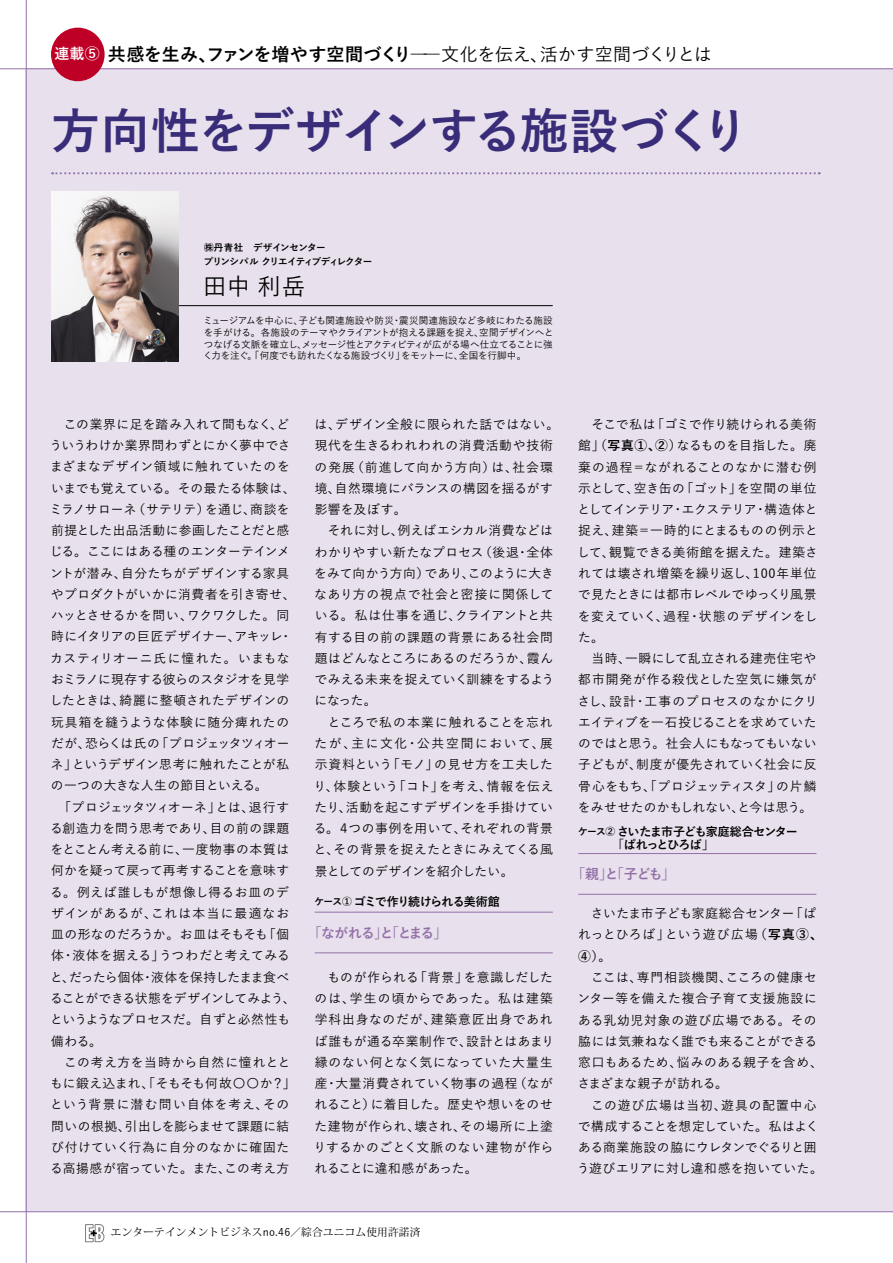
<style>
.page{position:relative;width:893px;height:1263px;background:#fff}
.page>*{position:absolute;margin:0;border:0;box-sizing:border-box;transform-origin:0 0}
.t1{font:700 48.9px "Yu Go";letter-spacing:-.04em;color:#392d7a}
.t2{font:500 23.4px "Yu Go";color:#000}
.t3{font:700 18px "Yu Go";letter-spacing:-.02em;color:#000}
.t4{font:700 13.8px "Yu Go";letter-spacing:-.07em;color:#9371a8}
.t5{font:500 12.75px/21.3px "Yu Go";letter-spacing:.02em;color:#000}
.t6{font:700 12px/13.5px "Yu Go";letter-spacing:-.075em;color:#000}
.t7{font:10.65px "Koz Min Pr 6 N";letter-spacing:.02em;color:#000}
.t8{font:500 9.6px/11.7px "Yu Go";letter-spacing:-.03em;color:#000;text-align:justify}
.t9{font:700 9.6px/13.8px "Yu Go";letter-spacing:-.08em;color:#000}
.s1{font-size:14.85px;color:#fff}
.s2{font-weight:500}
.s3{font-size:9.75px}
.s4{font-family:"Yu Go";font-weight:500}
.s5{font-weight:700}
</style>
<div class="page">
<div style="left:26px;top:68px;width:867px;height:1144px;background:#e8e0ec"></div>
<hr style="left:0;top:69px;width:893px;height:1px;background:#9371a8">
<hr style="left:0;top:1211px;width:893px;height:1px;background:#9371a8">
<hr style="left:26px;top:0;width:1px;height:1263px;background:#9371a8">
<hr style="left:170px;top:305px;width:383px;height:1px;background:#000">
<svg style="left:52px;top:172px;width:768px;height:2px"></svg>
<img style="left:51px;top:191px;width:128px;height:170px">
<div style="left:51px;top:28px;width:54px;height:53px;background:#be0027;border-radius:50%"></div>
<hr style="left:315px;top:912px;width:238px;height:1px;background:#9371a8">
<hr style="left:315px;top:952px;width:238px;height:1px;background:#9371a8">
<hr style="left:578px;top:853px;width:238px;height:1px;background:#9371a8">
<hr style="left:578px;top:894px;width:238px;height:1px;background:#9371a8">
<svg style="left:85px;top:1224px;width:20px;height:18px"></svg>
<h3 class="t3" style="left:54px;top:44px;width:659px"><span class="s1">連載⑤</span> 共感を生み、ファンを増やす空間づくり<span class="s2">――文化を伝え、活かす空間づくりとは</span></h3>
<h1 class="t1" style="left:51px;top:104px;width:700px">方向性をデザインする施設づくり</h1>
<p class="t9" style="left:204px;top:241px;width:170px">㈱丹青社　デザインセンター<br>プリンシパル クリエイティブディレクター</p>
<h2 class="t2" style="left:203px;top:265px;width:104px">田中 利岳</h2>
<p class="t8" style="left:203px;top:314px;width:352px">ミュージアムを中心に、子ども関連施設や防災・震災関連施設など多岐にわたる施設を手がける。各施設のテーマやクライアントが抱える課題を捉え、空間デザインへとつなげる文脈を確立し、メッセージ性とアクティビティが広がる場へ仕立てることに強く力を注ぐ。「何度でも訪れたくなる施設づくり」をモットーに、全国を行脚中。</p>
<p class="t5" style="left:50px;top:412px;width:248px">　この業界に足を踏み入れて間もなく、どういうわけか業界問わずとにかく夢中でさまざまなデザイン領域に触れていたのをいまでも覚えている。その最たる体験は、ミラノサローネ（サテリテ）を通じ、商談を前提とした出品活動に参画したことだと感じる。ここにはある種のエンターテインメントが潜み、自分たちがデザインする家具やプロダクトがいかに消費者を引き寄せ、ハッとさせるかを問い、ワクワクした。同時にイタリアの巨匠デザイナー、アキッレ・カスティリオーニ氏に憧れた。いまもなおミラノに現存する彼らのスタジオを見学したときは、綺麗に整頓されたデザインの玩具箱を縫うような体験に随分痺れたのだが、恐らくは氏の「プロジェッタツィオーネ」というデザイン思考に触れたことが私の一つの大きな人生の節目といえる。</p>
<p class="t5" style="left:50px;top:795px;width:247px;text-indent:8px">「プロジェッタツィオーネ」とは、退行する創造力を問う思考であり、目の前の課題をとことん考える前に、一度物事の本質は何かを疑って戻って再考することを意味する。例えば誰しもが想像し得るお皿のデザインがあるが、これは本当に最適なお皿の形なのだろうか。お皿はそもそも「個体・液体を据える」うつわだと考えてみると、だったら個体・液体を保持したまま食べることができる状態をデザインしてみよう、というようなプロセスだ。自ずと必然性も備わる。<br>　この考え方を当時から自然に憧れとともに鍛え込まれ、「そもそも何故〇〇か？」という背景に潜む問い自体を考え、その問いの根拠、引出しを膨らませて課題に結び付けていく行為に自分のなかに確固たる高揚感が宿っていた。また、この考え方</p>
<p class="t5" style="left:313px;top:412px;width:247px">は、デザイン全般に限られた話ではない。現代を生きるわれわれの消費活動や技術の発展（前進して向かう方向）は、社会環境、自然環境にバランスの構図を揺るがす影響を及ぼす。<br>　それに対し、例えばエシカル消費などはわかりやすい新たなプロセス（後退・全体をみて向かう方向）であり、このように大きなあり方の視点で社会と密接に関係している。私は仕事を通じ、クライアントと共有する目の前の課題の背景にある社会問題はどんなところにあるのだろうか、霞んでみえる未来を捉えていく訓練をするようになった。<br>　ところで私の本業に触れることを忘れたが、主に文化・公共空間において、展示資料という「モノ」の見せ方を工夫したり、体験という「コト」を考え、情報を伝えたり、活動を起こすデザインを手掛けている。４つの事例を用いて、それぞれの背景と、その背景を捉えたときにみえてくる風景としてのデザインを紹介したい。</p>
<p class="t6" style="left:314px;top:895px;width:187px"><span class="s3">ケース①</span> ゴミで作り続けられる美術館</p>
<p class="t4" style="left:308px;top:925px;width:141px">「ながれる」と「とまる」</p>
<p class="t5" style="left:313px;top:965px;width:242px;text-align:justify">　ものが作られる「背景」を意識しだしたのは、学生の頃からであった。私は建築学科出身なのだが、建築意匠出身であれば誰もが通る卒業制作で、設計とはあまり縁のない何となく気になっていた大量生産・大量消費されていく物事の過程（ながれること）に着目した。歴史や想いをのせた建物が作られ、壊され、その場所に上塗りするかのごとく文脈のない建物が作られることに違和感があった。</p>
<p class="t7" style="left:111px;top:1226px;width:311px">エンターテインメントビジネス<span class="s4">no.46</span>／綜合ユニコム使用許諾済</p>
<p class="t5" style="left:577px;top:412px;width:242px">　そこで私は「ゴミで作り続けられる美術館」（<span class="s5">写真①、②</span>）なるものを目指した。廃棄の過程＝ながれることのなかに潜む例示として、空き缶の「ゴット」を空間の単位としてインテリア・エクステリア・構造体と捉え、建築＝一時的にとまるものの例示として、観覧できる美術館を据えた。建築されては壊され増築を繰り返し、100年単位で見たときには都市レベルでゆっくり風景を変えていく、過程・状態のデザインをした。<br>　当時、一瞬にして乱立される建売住宅や都市開発が作る殺伐とした空気に嫌気がさし、設計・工事のプロセスのなかにクリエイティブを一石投じることを求めていたのではと思う。社会人にもなってもいない子どもが、制度が優先されていく社会に反骨心をもち、「プロジェッティスタ」の片鱗をみせせたのかもしれない、と今は思う。</p>
<p class="t6" style="left:612px;top:825px;width:187px;text-indent:-34px"><span class="s3">ケース②</span> さいたま市子ども家庭総合センター「ぱれっとひろば」</p>
<p class="t4" style="left:571px;top:866px;width:105px">「親」と「子ども」</p>
<p class="t5" style="left:577px;top:901px;width:248px">　さいたま市子ども家庭総合センター「ぱれっとひろば」という遊び広場（<span class="s5">写真③、<br>④</span>）。<br>　ここは、専門相談機関、こころの健康センター等を備えた複合子育て支援施設にある乳幼児対象の遊び広場である。その脇には気兼ねなく誰でも来ることができる窓口もあるため、悩みのある親子を含め、さまざまな親子が訪れる。<br>　この遊び広場は当初、遊具の配置中心で構成することを想定していた。私はよくある商業施設の脇にウレタンでぐるりと囲う遊びエリアに対し違和感を抱いていた。</p>
</div>
